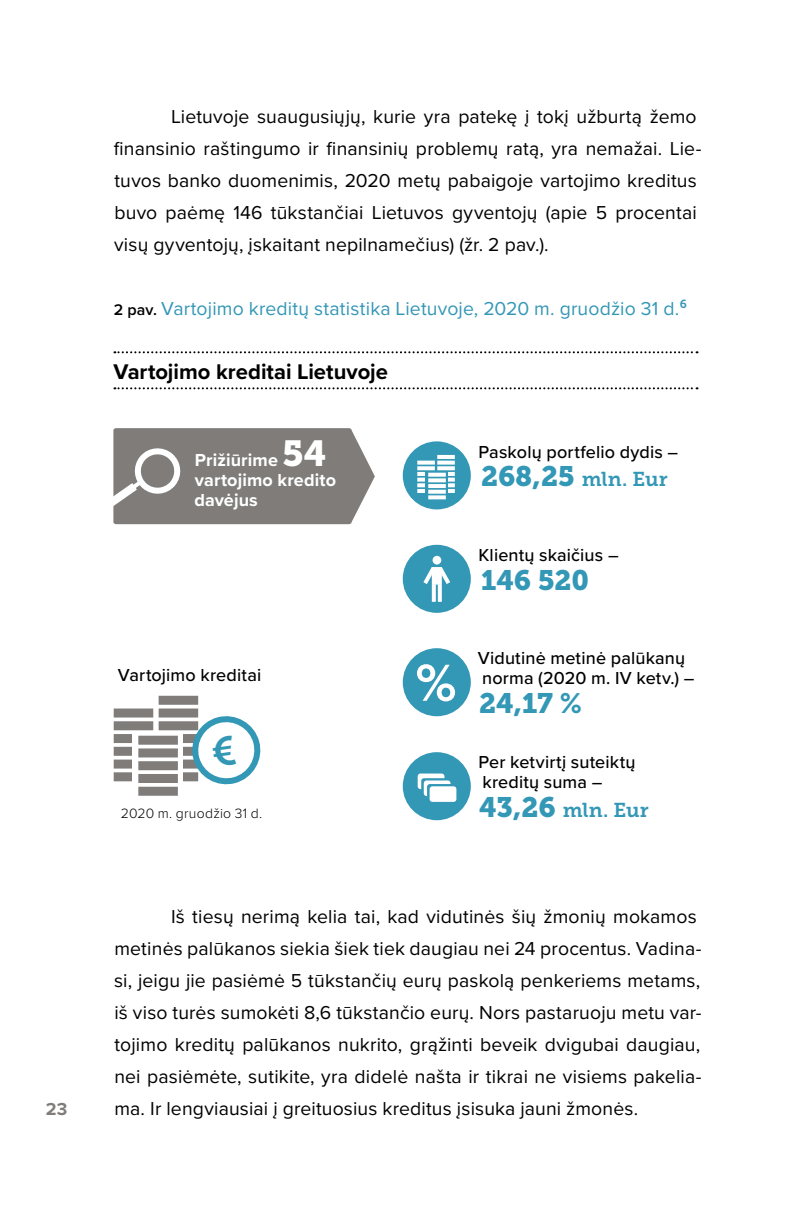
<style>
.page{position:relative;width:811px;height:1208px;background:#fff}
.page>*{position:absolute;margin:0;border:0;box-sizing:border-box;transform-origin:0 0}
.iliustracija-1_pav-t{font:700 54px "Proxima Nova";color:#fff}
.iliustracija-1_pav-t-2{font:28px "Museo Slab 900";letter-spacing:-.005em;color:#3397b6}
.Iliustracijoje_PAV-p{font:700 22px "Proxima Nova";color:#000}
.iliustracija-1_pav-t-3{font:20px "Museo Slab 700";color:#3397b6}
.TXT{font:19.4px/32px "Proxima Nova";letter-spacing:.01em;color:#000}
.iliustracija-1_pav{font:19.4px "Proxima Nova";letter-spacing:.01em;color:#3397b6}
.iliustracija-1_pav-t-4{font:500 18px/20px "Proxima Nova";letter-spacing:.01em;color:#000}
.iliustracuja-1_pav-t{font:700 18px/20px "Proxima Nova";letter-spacing:.005em;color:#fff}
.t1{font:700 18px "Proxima Nova";color:#7f7c7a}
.iliustracija-1_pav-t-5{font:300 14px "Proxima Nova";letter-spacing:.015em;color:#000}
.s1{font-weight:600;font-size:16px;color:#000}
.s2{font-family:"Museo Slab 900";font-weight:400;font-size:36px}
.s3{font-family:"Museo Slab 900";font-size:28px}
.s4{font-family:"Museo Slab 700"}
</style>
<div class="page">
<div style="left:113px;top:428px;width:238px;height:96px;background:#7f7c7a;border-radius:2px"></div>
<svg style="left:114px;top:351px;width:583px;height:2px"></svg>
<svg style="left:114px;top:387px;width:583px;height:2px"></svg>
<div style="left:403px;top:441px;width:68px;height:68px;background:#3397b6;border-radius:50%"></div>
<svg style="left:417px;top:489px;width:8px;height:4px"></svg>
<svg style="left:417px;top:483px;width:8px;height:4px"></svg>
<svg style="left:417px;top:477px;width:8px;height:4px"></svg>
<svg style="left:417px;top:472px;width:8px;height:4px"></svg>
<svg style="left:417px;top:466px;width:18px;height:4px"></svg>
<svg style="left:417px;top:460px;width:18px;height:4px"></svg>
<hr style="left:437px;top:489px;width:18px;height:4px;background:#fff">
<svg style="left:448px;top:483px;width:7px;height:4px"></svg>
<svg style="left:448px;top:477px;width:7px;height:4px"></svg>
<hr style="left:437px;top:472px;width:18px;height:4px;background:#fff">
<svg style="left:437px;top:466px;width:18px;height:4px"></svg>
<svg style="left:437px;top:460px;width:18px;height:4px"></svg>
<hr style="left:437px;top:455px;width:18px;height:4px;background:#fff">
<svg style="left:428px;top:472px;width:20px;height:28px"></svg>
<svg style="left:428px;top:495px;width:18px;height:4px"></svg>
<svg style="left:428px;top:490px;width:18px;height:4px"></svg>
<hr style="left:428px;top:484px;width:18px;height:4px;background:#fff">
<svg style="left:428px;top:478px;width:18px;height:4px"></svg>
<svg style="left:428px;top:473px;width:18px;height:4px"></svg>
<div style="left:403px;top:648px;width:68px;height:68px;background:#3397b6;border-radius:50%"></div>
<div style="left:403px;top:545px;width:68px;height:68px;background:#3397b6;border-radius:50%"></div>
<svg style="left:432px;top:588px;width:4px;height:14px"></svg>
<svg style="left:438px;top:588px;width:4px;height:14px"></svg>
<div style="left:432px;top:556px;width:9px;height:8px;background:#fff;border-radius:50%"></div>
<svg style="left:423px;top:562px;width:27px;height:26px"></svg>
<div style="left:403px;top:752px;width:68px;height:68px;background:#3397b6;border-radius:50%"></div>
<div style="left:418px;top:773px;width:26px;height:16px;background:#fff;border-radius:3px"></div>
<svg style="left:421px;top:778px;width:27px;height:16px"></svg>
<div style="left:424px;top:780px;width:26px;height:16px;background:#fff;border-radius:3px"></div>
<div style="left:427px;top:784px;width:27px;height:15px;background:#3397b6;border-radius:3px"></div>
<div style="left:429px;top:786px;width:27px;height:16px;background:#fff;border-radius:3px"></div>
<div style="left:114px;top:772px;width:39px;height:9px;background:#7f7c7a"></div>
<div style="left:114px;top:759px;width:39px;height:9px;background:#7f7c7a"></div>
<div style="left:114px;top:747px;width:39px;height:9px;background:#7f7c7a"></div>
<div style="left:114px;top:734px;width:39px;height:9px;background:#7f7c7a"></div>
<div style="left:114px;top:721px;width:39px;height:9px;background:#7f7c7a"></div>
<div style="left:114px;top:708px;width:39px;height:9px;background:#7f7c7a"></div>
<div style="left:159px;top:772px;width:39px;height:9px;background:#7f7c7a"></div>
<div style="left:159px;top:759px;width:39px;height:9px;background:#7f7c7a"></div>
<div style="left:159px;top:747px;width:39px;height:9px;background:#7f7c7a"></div>
<div style="left:159px;top:734px;width:39px;height:9px;background:#7f7c7a"></div>
<div style="left:159px;top:721px;width:39px;height:9px;background:#7f7c7a"></div>
<div style="left:159px;top:708px;width:39px;height:9px;background:#7f7c7a"></div>
<div style="left:159px;top:696px;width:39px;height:9px;background:#7f7c7a"></div>
<div style="left:133px;top:732px;width:50px;height:70px;background:#fff"></div>
<div style="left:138px;top:786px;width:40px;height:9px;background:#7f7c7a"></div>
<div style="left:138px;top:774px;width:40px;height:9px;background:#7f7c7a"></div>
<div style="left:138px;top:761px;width:40px;height:9px;background:#7f7c7a"></div>
<div style="left:138px;top:748px;width:40px;height:9px;background:#7f7c7a"></div>
<div style="left:138px;top:735px;width:40px;height:9px;background:#7f7c7a"></div>
<svg style="left:113px;top:440px;width:68px;height:78px"></svg>
<svg style="left:192px;top:716px;width:69px;height:69px"></svg>
<p class="t1" style="left:46px;top:1095px;width:23px">23</p>
<p class="TXT" style="left:114px;top:99px;width:589px;text-indent:57px">Lietuvoje suaugusiųjų, kurie yra patekę į tokį užburtą žemo finansinio raštingumo ir finansinių problemų ratą, yra nemažai. Lie&shy;tuvos banko duomenimis, 2020 metų pabaigoje vartojimo kreditus buvo paėmę 146 tūkstančiai Lietuvos gyventojų (apie 5 procentai visų gyventojų, įskaitant nepilnamečius) (žr. 2 pav.).</p>
<p class="iliustracija-1_pav" style="left:114px;top:294px;width:574px"><span class="s1">2 pav.</span> Vartojimo kreditų statistika Lietuvoje, 2020 m. gruodžio 31 d.<sup>6</sup></p>
<p class="Iliustracijoje_PAV-p" style="left:113px;top:355px;width:276px">Vartojimo kreditai Lietuvoje</p>
<p class="iliustracuja-1_pav-t" style="left:194px;top:449px;width:143px">Prižiūrime <span class="s2">54 </span>vartojimo kredito davėjus</p>
<p class="iliustracija-1_pav-t-4" style="left:478px;top:441px;width:201px">Paskolų portfelio dydis –</p>
<p class="iliustracija-1_pav-t-3" style="left:481px;top:468px;width:188px"><span class="s3">268,25</span> mln. Eur</p>
<p class="iliustracija-1_pav-t-4" style="left:118px;top:665px;width:145px">Vartojimo kreditai</p>
<p class="iliustracija-1_pav-t-5" style="left:121px;top:803px;width:143px">2020 m. gruodžio 31 d.</p>
<p class="iliustracija-1_pav-t-4" style="left:478px;top:544px;width:142px">Klientų skaičius –</p>
<p class="iliustracija-1_pav-t-2" style="left:481px;top:563px;width:109px">146 520</p>
<p class="iliustracija-1_pav-t" style="left:415px;top:642px;width:42px">%</p>
<p class="iliustracija-1_pav-t-4" style="left:477px;top:648px;width:218px">Vidutinė metinė palūkanų norma (2020 m. IV ketv.) –</p>
<p class="iliustracija-1_pav-t-2" style="left:479px;top:687px;width:104px">24,17 <span class="s4">%</span></p>
<p class="iliustracija-1_pav-t-4" style="left:478px;top:751px;width:159px">Per ketvirtį suteiktų kreditų suma –</p>
<p class="iliustracija-1_pav-t-3" style="left:479px;top:798px;width:171px"><span class="s3">43,26</span> mln. Eur</p>
<p class="TXT" style="left:114px;top:899px;width:589px;text-indent:57px">Iš tiesų nerimą kelia tai, kad vidutinės šių žmonių mokamos metinės palūkanos siekia šiek tiek daugiau nei 24 procentus. Vadina&shy;si, jeigu jie pasiėmė 5 tūkstančių eurų paskolą penkeriems metams, iš viso turės sumokėti 8,6 tūkstančio eurų. Nors pastaruoju metu var&shy;tojimo kreditų palūkanos nukrito, grąžinti beveik dvigubai daugiau, nei pasiėmėte, sutikite, yra didelė našta ir tikrai ne visiems pakelia&shy;ma. Ir lengviausiai į greituosius kreditus įsisuka jauni žmonės.</p>
</div>
